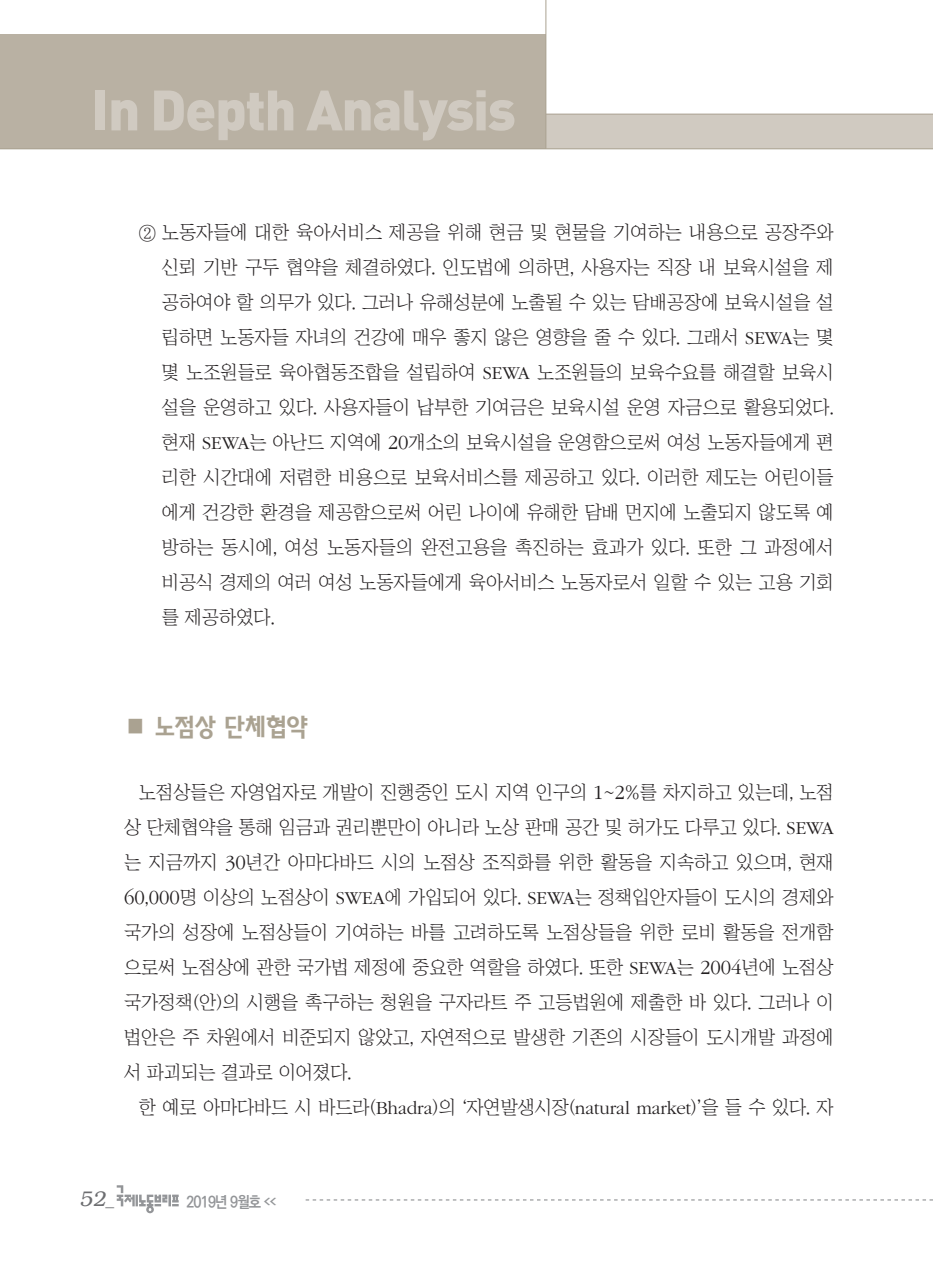
<style>
.page{position:relative;width:933px;height:1275px;background:#fff}
.page>*{position:absolute;margin:0;border:0;box-sizing:border-box;transform-origin:0 0}
.t1{font:56px "Dinbla";letter-spacing:-.025em;color:#d0cac1}
.서론{font:24.5px "KBI Zfor SM Esgo H";letter-spacing:-.03em;color:#aaa291}
.t2{font:italic 300 21px "Bookman";color:#6c6d70}
.본문{font:18.9px/35px "Chosunilbo NM";color:#231f20;text-align:justify}
.t3{font:700 15.75px "Ko Pub Dotum";letter-spacing:-.055em;color:#939598;scale:.9 1}
.s1{font-family:"ITC Garamond Std";font-weight:300}
.s2{font-family:"ITC Garamond Std";font-weight:300;font-size:20.82px}
.s3{font-family:"Helvetica";font-weight:400;font-style:normal;font-size:17.5px}
.s4{font-size:7.88px}
</style>
<div class="page">
<div style="left:0;top:114px;width:933px;height:35px;background:#d0cac1"></div>
<hr style="left:0;top:114px;width:933px;height:1px;background:#aaa291">
<div style="left:0;top:35px;width:546px;height:114px;background:#b9b1a3"></div>
<hr style="left:0;top:148px;width:933px;height:1px;background:#aaa291">
<hr style="left:545px;top:0;width:1px;height:149px;background:#aaa291">
<svg style="left:306px;top:1199px;width:627px;height:1px"></svg>
<svg style="left:117px;top:1185px;width:62px;height:28px"></svg>
<h1 class="t1" style="left:91px;top:73px;width:426px">In Depth Analysis</h1>
<p class="본문" style="left:162px;top:214px;width:673px;text-indent:-23px">② 노동자들에 대한 육아서비스 제공을 위해 현금 및 현물을 기여하는 내용으로 공장주와 신뢰 기반 구두 협약을 체결하였다. 인도법에 의하면, 사용자는 직장 내 보육시설을 제 공하여야 할 의무가 있다. 그러나 유해성분에 노출될 수 있는 담배공장에 보육시설을 설 립하면 노동자들 자녀의 건강에 매우 좋지 않은 영향을 줄 수 있다. 그래서 <span class="s1">SEWA</span>는 몇 몇 노조원들로 육아협동조합을 설립하여 <span class="s1">SEWA</span> 노조원들의 보육수요를 해결할 보육시 설을 운영하고 있다. 사용자들이 납부한 기여금은 보육시설 운영 자금으로 활용되었다. 현재 <span class="s1">SEWA</span>는 아난드 지역에 <span class="s2">20</span>개소의 보육시설을 운영함으로써 여성 노동자들에게 편 리한 시간대에 저렴한 비용으로 보육서비스를 제공하고 있다. 이러한 제도는 어린이들 에게 건강한 환경을 제공함으로써 어린 나이에 유해한 담배 먼지에 노출되지 않도록 예 방하는 동시에, 여성 노동자들의 완전고용을 촉진하는 효과가 있다. 또한 그 과정에서 비공식 경제의 여러 여성 노동자들에게 육아서비스 노동자로서 일할 수 있는 고용 기회 를 제공하였다.</p>
<p class="서론" style="left:124px;top:712px;width:185px">■ 노점상 단체협약</p>
<p class="본문" style="left:124px;top:774px;width:711px;text-indent:15px">노점상들은 자영업자로 개발이 진행중인 도시 지역 인구의 <span class="s2">1</span>~<span class="s2">2</span>%를 차지하고 있는데, 노점 상 단체협약을 통해 임금과 권리뿐만이 아니라 노상 판매 공간 및 허가도 다루고 있다. <span class="s1">SEWA </span>는 지금까지 <span class="s2">30</span>년간 아마다바드 시의 노점상 조직화를 위한 활동을 지속하고 있으며, 현재 <span class="s2">60</span>,<span class="s2">000</span>명 이상의 노점상이 <span class="s1">SWEA</span>에 가입되어 있다. <span class="s1">SEWA</span>는 정책입안자들이 도시의 경제와 국가의 성장에 노점상들이 기여하는 바를 고려하도록 노점상들을 위한 로비 활동을 전개함 으로써 노점상에 관한 국가법 제정에 중요한 역할을 하였다. 또한 <span class="s1">SEWA</span>는 <span class="s2">2004</span>년에 노점상 국가정책(안)의 시행을 촉구하는 청원을 구자라트 주 고등법원에 제출한 바 있다. 그러나 이 법안은 주 차원에서 비준되지 않았고, 자연적으로 발생한 기존의 시장들이 도시개발 과정에 서 파괴되는 결과로 이어졌다.</p>
<p class="본문" style="left:139px;top:1089px;width:696px">한 예로 아마다바드 시 바드라(<span class="s1">Bhadra</span>)의 ‘자연발생시장(<span class="s1">natural market</span>)’을 들 수 있다. 자</p>
<p class="t2" style="left:79px;top:1187px;width:36px">52<span class="s3">_</span></p>
<p class="t3" style="left:186px;top:1194px;width:101px">2019년 9월호 <span class="s4">&lt;&lt;</span></p>
</div>
